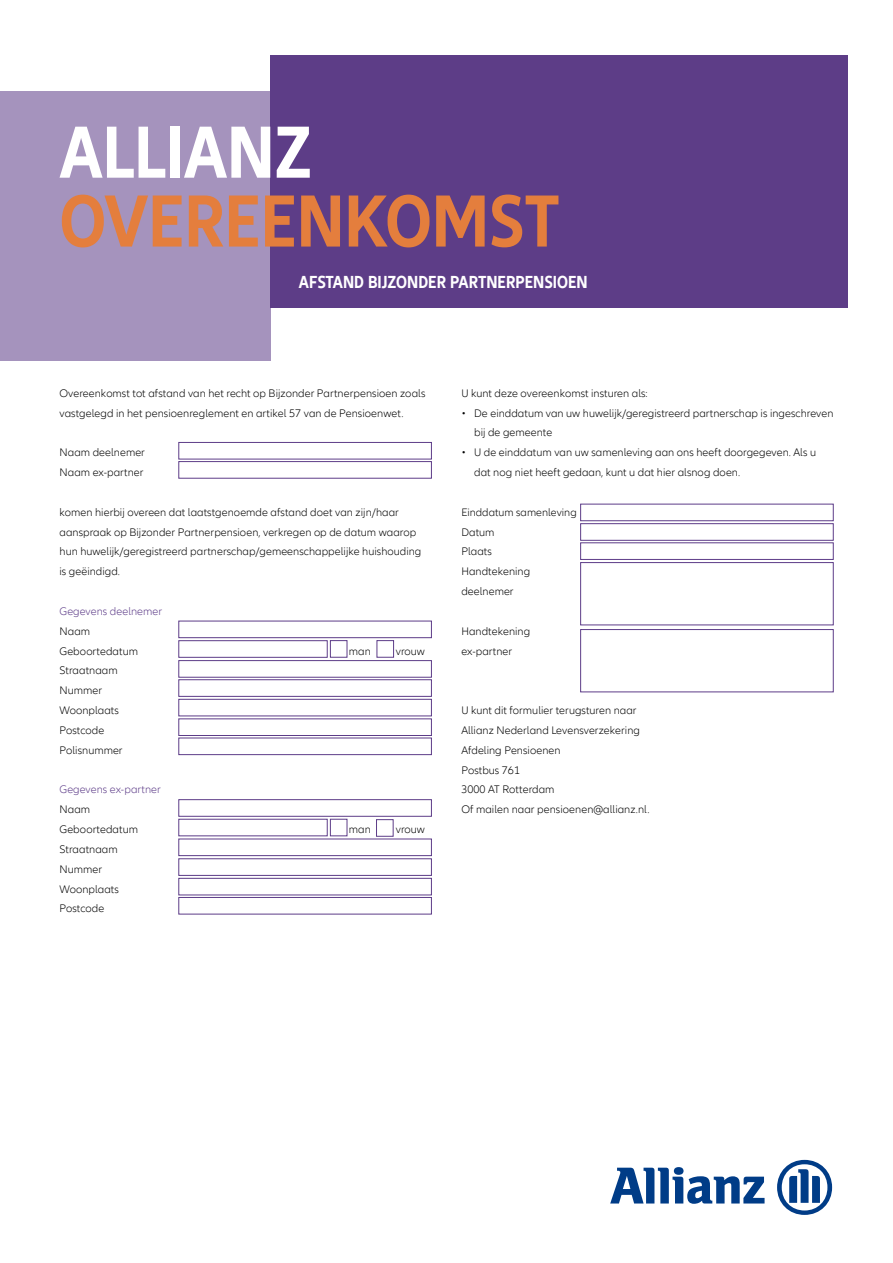
<style>
.page{position:relative;width:893px;height:1263px;background:#fff}
.page>*{position:absolute;margin:0;border:0;box-sizing:border-box;transform-origin:0 0}
.t1{font:700 condensed 76.5px "Allianz Neo";color:#e47e3d}
.t2{font:700 condensed 76.5px "Allianz Neo";color:#fff}
.t3{font:700 condensed 18px "Allianz Neo";color:#fff}
.t4{font:300 11.25px/19.8px "Allianz Neo";letter-spacing:.005em;color:#000}
.t5{font:300 11.25px "Allianz Neo";letter-spacing:.005em;color:#5d3c88}
.t6{font:300 11.1px "Allianz Neo";letter-spacing:.005em;color:#000}
</style>
<div class="page">
<div style="left:179px;top:640px;width:148px;height:17px;border:1px solid #5d3c88"></div>
<div style="left:0;top:91px;width:270px;height:270px;background:#a593bd"></div>
<div style="left:271px;top:55px;width:577px;height:252px;background:#5d3d87"></div>
<svg style="left:610px;top:1167px;width:154px;height:37px"></svg>
<svg style="left:777px;top:1160px;width:55px;height:55px"></svg>
<div style="left:179px;top:442px;width:253px;height:17px;border:1px solid #5d3c88"></div>
<div style="left:179px;top:461px;width:253px;height:17px;border:1px solid #5d3c88"></div>
<div style="left:179px;top:621px;width:253px;height:17px;border:1px solid #5d3c88"></div>
<div style="left:330px;top:640px;width:17px;height:17px;border:1px solid #5d3c88"></div>
<div style="left:179px;top:660px;width:253px;height:17px;border:1px solid #5d3c88"></div>
<div style="left:179px;top:679px;width:253px;height:17px;border:1px solid #5d3c88"></div>
<div style="left:179px;top:699px;width:253px;height:17px;border:1px solid #5d3c88"></div>
<div style="left:179px;top:719px;width:253px;height:17px;border:1px solid #5d3c88"></div>
<div style="left:179px;top:738px;width:253px;height:17px;border:1px solid #5d3c88"></div>
<div style="left:179px;top:799px;width:253px;height:17px;border:1px solid #5d3c88"></div>
<div style="left:179px;top:819px;width:148px;height:17px;border:1px solid #5d3c88"></div>
<div style="left:376px;top:819px;width:17px;height:17px;border:1px solid #5d3c88"></div>
<div style="left:330px;top:819px;width:17px;height:17px;border:1px solid #5d3c88"></div>
<div style="left:179px;top:839px;width:253px;height:17px;border:1px solid #5d3c88"></div>
<div style="left:179px;top:858px;width:253px;height:17px;border:1px solid #5d3c88"></div>
<div style="left:179px;top:878px;width:253px;height:17px;border:1px solid #5d3c88"></div>
<div style="left:179px;top:897px;width:253px;height:17px;border:1px solid #5d3c88"></div>
<div style="left:580px;top:504px;width:253px;height:17px;border:1px solid #5d3c88"></div>
<div style="left:580px;top:523px;width:253px;height:17px;border:1px solid #5d3c88"></div>
<div style="left:580px;top:543px;width:253px;height:17px;border:1px solid #5d3c88"></div>
<div style="left:580px;top:562px;width:253px;height:63px;border:1px solid #5d3c88"></div>
<div style="left:580px;top:629px;width:253px;height:63px;border:1px solid #5d3c88"></div>
<div style="left:377px;top:640px;width:17px;height:17px;border:1px solid #5d3c88"></div>
<h1 class="t2" style="left:60px;top:108px;width:254px">ALLIANZ</h1>
<h1 class="t1" style="left:60px;top:177px;width:502px">OVEREENKOMST</h1>
<h2 class="t3" style="left:299px;top:271px;width:290px">AFSTAND BIJZONDER PARTNERPENSIOEN</h2>
<p class="t4" style="left:60px;top:383px;width:367px">Overeenkomst tot afstand van het recht op Bijzonder Partnerpensioen zoals vastgelegd in het pensioenreglement en artikel 57 van de Pensioenwet.</p>
<p class="t4" style="left:60px;top:443px;width:87px">Naam deelnemer<br>Naam ex-partner</p>
<p class="t4" style="left:60px;top:502px;width:363px">komen hierbij overeen dat laatstgenoemde afstand doet van zijn/haar aanspraak op Bijzonder Partnerpensioen, verkregen op de datum waarop hun huwelijk/geregistreerd partnerschap/gemeenschappelijke huishouding is geëindigd.</p>
<p class="t5" style="left:60px;top:605px;width:104px">Gegevens deelnemer</p>
<p class="t4" style="left:60px;top:621px;width:80px">Naam<br>Geboortedatum<br>Straatnaam<br>Nummer<br>Woonplaats<br>Postcode<br>Polisnummer</p>
<p class="t5" style="left:60px;top:783px;width:103px">Gegevens ex-partner</p>
<p class="t4" style="left:60px;top:800px;width:80px">Naam<br>Geboortedatum<br>Straatnaam<br>Nummer<br>Woonplaats<br>Postcode</p>
<p class="t4" style="left:349px;top:641px;width:23px">man</p>
<p class="t4" style="left:396px;top:641px;width:31px">vrouw</p>
<p class="t4" style="left:349px;top:820px;width:23px">man</p>
<p class="t4" style="left:396px;top:820px;width:31px">vrouw</p>
<p class="t4" style="left:461px;top:383px;width:188px">U kunt deze overeenkomst insturen als:</p>
<p class="t4" style="left:474px;top:403px;width:361px;text-indent:-13px">• De einddatum van uw huwelijk/geregistreerd partnerschap is ingeschreven bij de gemeente</p>
<p class="t4" style="left:474px;top:443px;width:343px;text-indent:-13px">• U de einddatum van uw samenleving aan ons heeft doorgegeven. Als u dat nog niet heeft gedaan, kunt u dat hier alsnog doen.</p>
<p class="t6" style="left:461px;top:506px;width:117px">Einddatum samenleving</p>
<p class="t4" style="left:461px;top:522px;width:70px">Datum<br>Plaats<br>Handtekening deelnemer</p>
<p class="t4" style="left:461px;top:621px;width:70px">Handtekening ex-partner</p>
<p class="t4" style="left:461px;top:701px;width:190px">U kunt dit formulier terugsturen naar<br>Allianz Nederland Levensverzekering<br>Afdeling Pensioenen<br>Postbus 761<br>3000 AT Rotterdam<br>Of mailen naar pensioenen@allianz.nl.</p>
</div>
